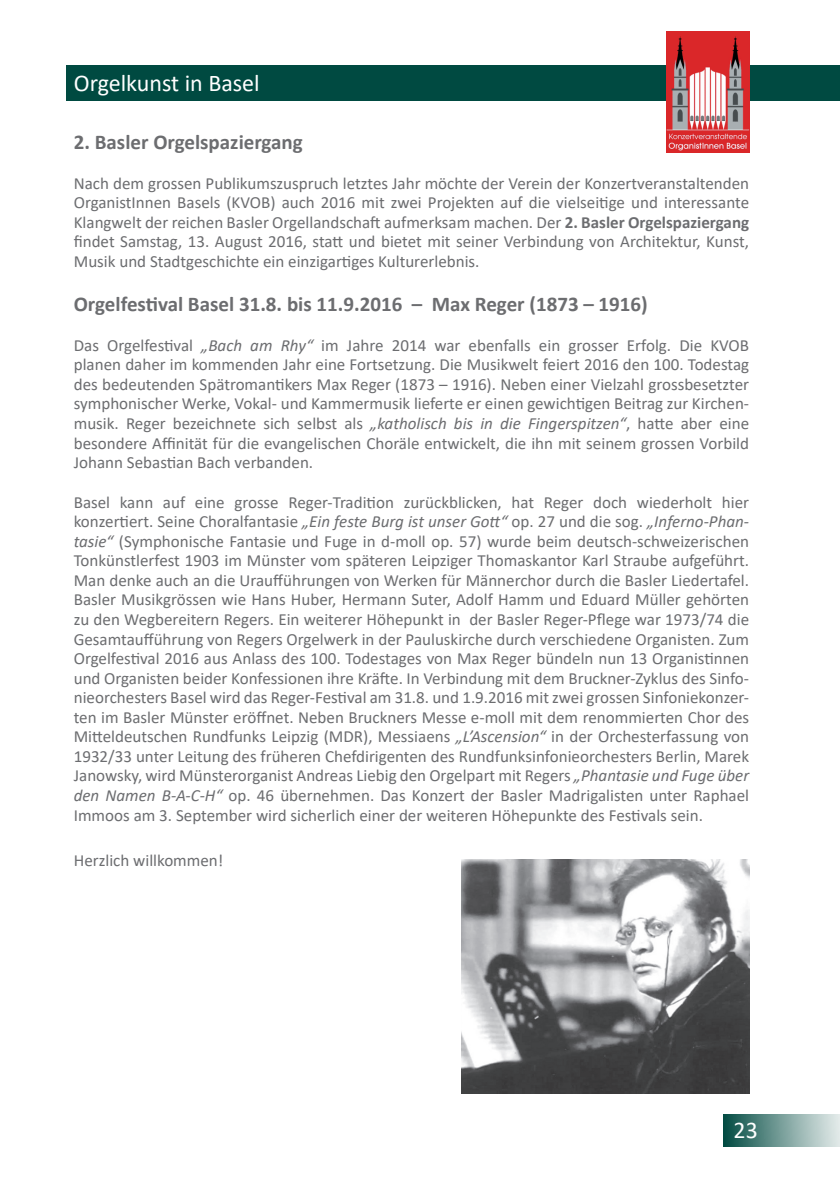
<style>
.page{position:relative;width:840px;height:1191px;background:#fff}
.page>*{position:absolute;margin:0;border:0;box-sizing:border-box;transform-origin:0 0}
.t1{font:24px "Calibri";color:#fff}
.t2{font:700 21px "Calibri";color:#6c6d70}
.t3{font:17px/19.6px "Calibri";color:#6c6d70;text-align:justify}
.s1{font-weight:700}
.s2{font-style:italic}
</style>
<div class="page">
<div style="left:723px;top:1114px;width:116px;height:33px;background:linear-gradient(to right,#044d44,#e4ebea)"></div>
<div style="left:67px;top:65px;width:772px;height:36px;background:#004a41"></div>
<img style="left:666px;top:31px;width:82px;height:121px">
<img style="left:461px;top:859px;width:287px;height:234px">
<h1 class="t1" style="left:74px;top:66px;width:187px">Orgelkunst in Basel</h1>
<p class="t2" style="left:74px;top:127px;width:230px">2. Basler Orgelspaziergang</p>
<p class="t3" style="left:74px;top:173px;width:676px">Nach dem grossen Publikumszuspruch letztes Jahr möchte der Verein der Konzertveranstaltenden OrganistInnen Basels (KVOB) auch 2016 mit zwei Projekten auf die vielseitige und interessante Klangwelt der reichen Basler Orgellandschaft aufmerksam machen. Der <span class="s1">2. Basler Orgelspaziergang </span>findet Samstag, 13. August 2016, statt und bietet mit seiner Verbindung von Architektur, Kunst, Musik und Stadtgeschichte ein einzigartiges Kulturerlebnis.</p>
<p class="t2" style="left:74px;top:289px;width:575px">Orgelfestival Basel 31.8. bis 11.9.2016 – Max Reger (1873 – 1916)</p>
<p class="t3" style="left:74px;top:335px;width:676px">Das Orgelfestival <span class="s2">„Bach am Rhy“</span> im Jahre 2014 war ebenfalls ein grosser Erfolg. Die KVOB planen daher im kommenden Jahr eine Fortsetzung. Die Musikwelt feiert 2016 den 100. Todestag des bedeutenden Spätromantikers Max Reger (1873 – 1916). Neben einer Vielzahl grossbesetzter symphonischer Werke, Vokal- und Kammermusik lieferte er einen gewichtigen Beitrag zur Kirchen&shy;musik. Reger bezeichnete sich selbst als <span class="s2">„katholisch bis in die Fingerspitzen“</span>, hatte aber eine besondere Affinität für die evangelischen Choräle entwickelt, die ihn mit seinem grossen Vorbild Johann Sebastian Bach verbanden.</p>
<p class="t3" style="left:74px;top:492px;width:676px">Basel kann auf eine grosse Reger-Tradition zurückblicken, hat Reger doch wiederholt hier konzertiert. Seine Choralfantasie <span class="s2">„Ein feste Burg ist unser Gott“</span> op. 27 und die sog. <span class="s2">„Inferno-Phan&shy;tasie“</span> (Symphonische Fantasie und Fuge in d-moll op. 57) wurde beim deutsch-schweizerischen Tonkünstlerfest 1903 im Münster vom späteren Leipziger Thomaskantor Karl Straube aufgeführt.<br>Man denke auch an die Uraufführungen von Werken für Männerchor durch die Basler Liedertafel.<br>Basler Musikgrössen wie Hans Huber, Hermann Suter, Adolf Hamm und Eduard Müller gehörten zu den Wegbereitern Regers. Ein weiterer Höhepunkt in der Basler Reger-Pflege war 1973/74 die Gesamtaufführung von Regers Orgelwerk in der Pauluskirche durch verschiedene Organisten. Zum Orgelfestival 2016 aus Anlass des 100. Todestages von Max Reger bündeln nun 13 Organistinnen und Organisten beider Konfessionen ihre Kräfte. In Verbindung mit dem Bruckner-Zyklus des Sinfo&shy;nieorchesters Basel wird das Reger-Festival am 31.8. und 1.9.2016 mit zwei grossen Sinfoniekonzer&shy;ten im Basler Münster eröffnet. Neben Bruckners Messe e-moll mit dem renommierten Chor des Mitteldeutschen Rundfunks Leipzig (MDR), Messiaens <span class="s2">„L’Ascension“</span> in der Orchesterfassung von 1932/33 unter Leitung des früheren Chefdirigenten des Rundfunksinfonieorchesters Berlin, Marek Janowsky, wird Münsterorganist Andreas Liebig den Orgelpart mit Regers <span class="s2">„Phantasie und Fuge über den Namen B-A-C-H“</span> op. 46 übernehmen. Das Konzert der Basler Madrigalisten unter Raphael Immoos am 3. September wird sicherlich einer der weiteren Höhepunkte des Festivals sein.</p>
<p class="t3" style="left:74px;top:850px;width:151px">Herzlich willkommen!</p>
<h1 class="t1" style="left:733px;top:1113px;width:26px">23</h1>
</div>
